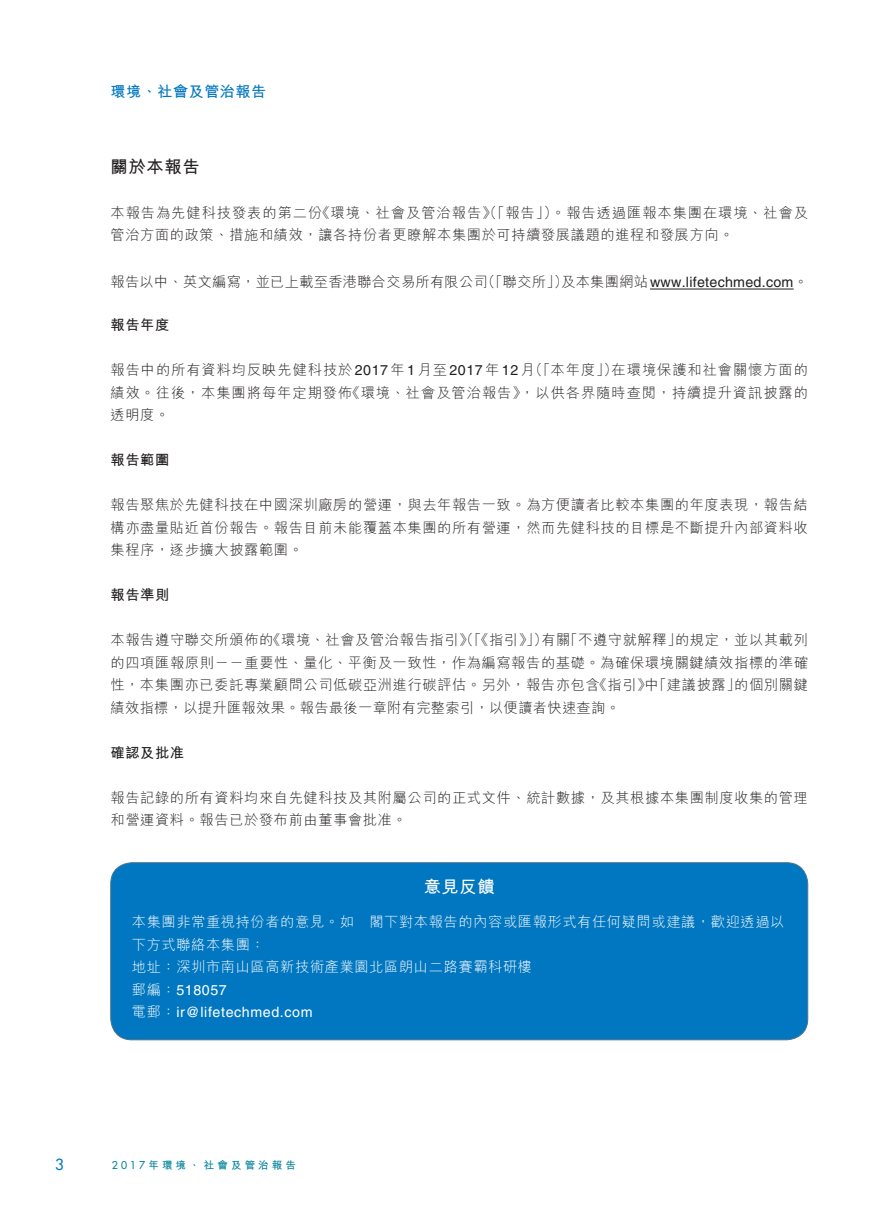
<style>
.page{position:relative;width:893px;height:1212px;background:#fff}
.page>*{position:absolute;margin:0;border:0;box-sizing:border-box;transform-origin:0 0}
._3__標題{font:700 17.25px "M Hei HK";letter-spacing:.04em;color:#231f20}
._3__標題-2{font:700 17.25px "M Hei HK";color:#fff}
.t1{font:700 15px "M Hei HK";letter-spacing:.04em;color:#0077c0}
.t2{font:500 15px "Futura Std";color:#0077c0}
._1__內文{font:300 14.25px/22.5px "M Hei HK";letter-spacing:.045em;color:#231f20}
._1__內文-2{font:300 14.25px/22.5px "M Hei HK";letter-spacing:.02em;color:#231f20}
._1__內文-3{font:300 14.25px/22.5px "M Hei HK";letter-spacing:.07em;color:#231f20}
._1__內文-4{font:300 14.25px/22.5px "M Hei HK";letter-spacing:.04em;color:#fff}
._1__內文-5{font:300 14.25px "M Hei HK";letter-spacing:.065em;color:#231f20}
._1__內文-6{font:14.25px "Helvetica LT Std";letter-spacing:.04em;color:#fff}
._1__內文-7{font:14.25px "Helvetica LT Std";letter-spacing:.02em;color:#231f20}
._4__副標題{font:700 14.25px "M Hei HK";letter-spacing:.04em;color:#231f20}
.t3{font:700 10.5px "M Hei HK";letter-spacing:.295em;color:#00829b}
.s1{font-family:"M Hei HK";font-weight:300}
.s2{font-family:"Helvetica LT Std";font-weight:400}
.s3{font-family:"Futura Std";font-weight:500}
</style>
<div class="page">
<hr style="left:650px;top:289px;width:144px;height:1px;background:#231f20">
<div style="left:111px;top:863px;width:697px;height:177px;background:#0077c0;border-radius:21px"></div>
<div style="left:111px;top:862px;width:697px;height:178px;border:1px solid #49748a;border-radius:21px"></div>
<p class="t1" style="left:111px;top:81px;width:157px">環境、社會及管治報告</p>
<p class="_3__標題" style="left:111px;top:154px;width:91px">關於本報告</p>
<p class="_1__內文-5" style="left:316px;top:205px;width:494px">《環境、社會及管治報告》（「報告」）。報告透過匯報本集團在環境、社會及</p>
<p class="_1__內文" style="left:111px;top:201px;width:625px">本報告為先健科技發表的第二份<br>管治方面的政策、措施和績效，讓各持份者更瞭解本集團於可持續發展議題的進程和發展方向。</p>
<p class="_1__內文-7" style="left:561px;top:273px;width:248px"><span class="s1">及本集團網站</span>www.lifetechmed.com<span class="s1">。</span></p>
<p class="_1__內文" style="left:481px;top:270px;width:89px">（「聯交所」）</p>
<p class="_1__內文-2" style="left:111px;top:270px;width:379px">報告以中、英文編寫，並已上載至香港聯合交易所有限公司</p>
<p class="_4__副標題" style="left:111px;top:315px;width:60px">報告年度</p>
<p class="_1__內文" style="left:528px;top:359px;width:91px">（「本年度」）</p>
<p class="_1__內文-5" style="left:612px;top:363px;width:198px">在環境保護和社會關懷方面的</p>
<p class="_1__內文-3" style="left:346px;top:359px;width:464px;text-indent:-235px">報告中的所有資料均反映先健科技於<span class="s2">2017</span>年<span class="s2">1</span> 月至 <span class="s2">2017</span>年<span class="s2">12</span> 月<br>《環境、社會及管治報告 ，》 以供各界隨時查閱，持續提升資訊披露的</p>
<p class="_1__內文-3" style="left:111px;top:381px;width:243px">績效。往後，本集團將每年定期發佈透明度。</p>
<p class="_4__副標題" style="left:111px;top:450px;width:60px">報告範圍</p>
<p class="_1__內文" style="left:111px;top:494px;width:699px;text-align:justify">報告聚焦於先健科技在中國深圳廠房的營運，與去年報告一致。為方便讀者比較本集團的年度表現，報告結構亦盡量貼近首份報告。報告目前未能覆蓋本集團的所有營運，然而先健科技的目標是不斷提升內部資料收集程序，逐步擴大披露範圍。</p>
<p class="_4__副標題" style="left:111px;top:585px;width:60px">報告準則</p>
<p class="_1__內文" style="left:675px;top:629px;width:134px">的規定，並以其載列</p>
<p class="_1__內文" style="left:267px;top:629px;width:283px">《環境、社會及管治報告指引》（「《指引》」）</p>
<p class="_1__內文" style="left:111px;top:629px;width:164px">本報告遵守聯交所頒佈的</p>
<p class="_1__內文" style="left:111px;top:651px;width:699px">的四項匯報原則－－重要性、量化、平衡及一致性，作為編寫報告的基礎。為確保環境關鍵績效指標的準確</p>
<p class="_1__內文" style="left:734px;top:674px;width:75px">的個別關鍵</p>
<p class="_1__內文" style="left:564px;top:629px;width:119px">「不遵守就解釋」</p>
<p class="_1__內文" style="left:541px;top:629px;width:31px">有關</p>
<p class="_1__內文-2" style="left:111px;top:674px;width:511px">性，本集團亦已委託專業顧問公司低碳亞洲進行碳評估。另外，報告亦包含<br>績效指標，以提升匯報效果。報告最後一章附有完整索引，以便讀者快速查詢。</p>
<p class="_4__副標題" style="left:111px;top:742px;width:75px">確認及批准</p>
<p class="_1__內文" style="left:111px;top:786px;width:699px">報告記錄的所有資料均來自先健科技及其附屬公司的正式文件、統計數據，及其根據本集團制度收集的管理和營運資料。報告已於發布前由董事會批准。</p>
<p class="_1__內文" style="left:593px;top:674px;width:149px">《指引 「中》 建議披露」</p>
<p class="_3__標題-2" style="left:424px;top:874px;width:73px">意見反饋</p>
<p class="_1__內文-4" style="left:369px;top:911px;width:417px">閣下對本報告的內容或匯報形式有任何疑問或建議，歡迎透過以</p>
<p class="_1__內文-4" style="left:132px;top:911px;width:224px">本集團非常重視持份者的意見。如下方式聯絡本集團：</p>
<p class="_1__內文-4" style="left:132px;top:956px;width:402px">地址：深圳市南山區高新技術產業園北區朗山二路賽霸科研樓</p>
<p class="_1__內文-6" style="left:132px;top:981px;width:97px"><span class="s1">郵編：</span>518057</p>
<p class="_1__內文-6" style="left:132px;top:1004px;width:182px"><span class="s1">電郵：</span>ir@lifetechmed.com</p>
<p class="t2" style="left:55px;top:1155px;width:10px">3</p>
<p class="t3" style="left:112px;top:1158px;width:186px"><span class="s3">2017</span>年環境、社會及管治報告</p>
</div>
